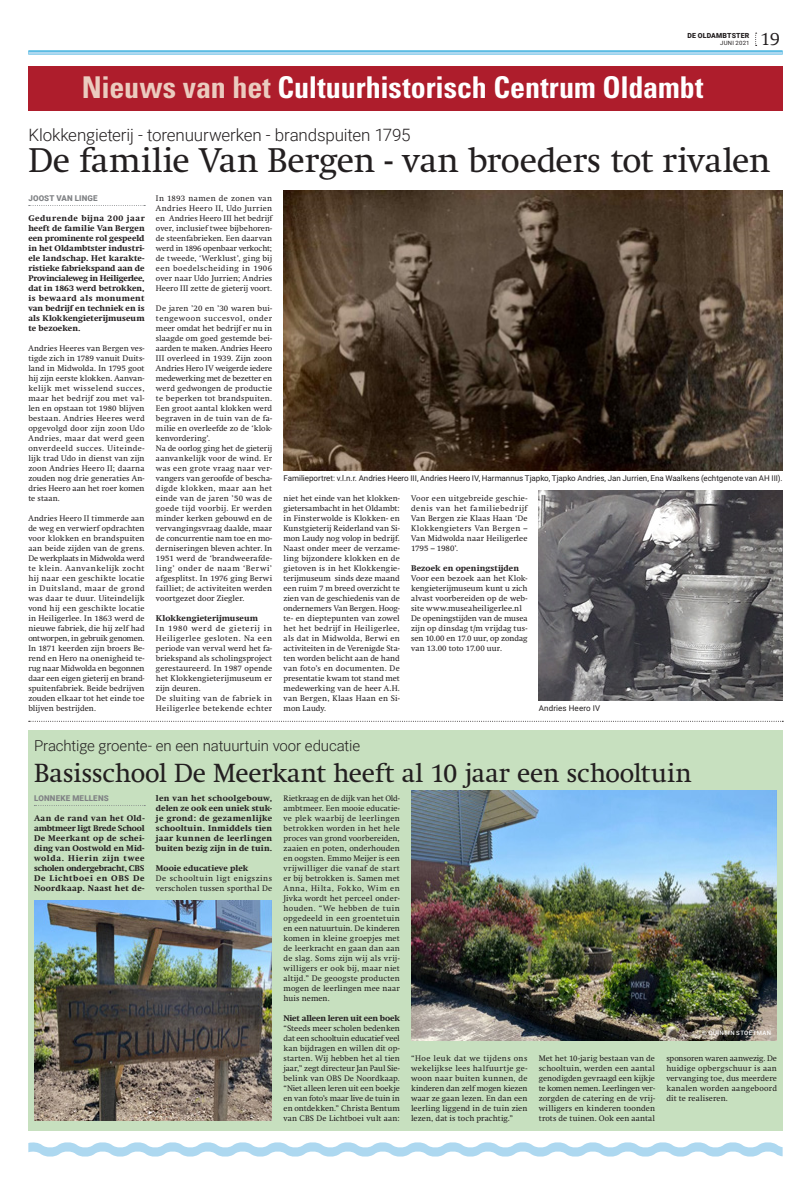
<style>
.page{position:relative;width:811px;height:1185px;background:#fff}
.page>*{position:absolute;margin:0;border:0;box-sizing:border-box;transform-origin:0 0}
.Kop{font:34px "Swift";letter-spacing:-.01em;color:#231f20}
.kop_19pt_bold_conden{font:700 condensed 30px "Univers LT Std";letter-spacing:-.005em;color:#fff}
.Kop-2{font:26px "Swift";letter-spacing:-.005em;color:#231f20}
.Kop-3{font:300 18px "Swift";color:#231f20}
.Chapeau{font:300 17px "Roboto";letter-spacing:-.01em;color:#231f20}
.Chapeau-2{font:300 15px "Roboto";letter-spacing:-.01em;color:#231f20}
.Brood{font:8px/10px "Swift";letter-spacing:.015em;color:#231f20;text-align:justify}
.Intro{font:800 8px/10px "Swift";letter-spacing:.015em;color:#231f20;text-align:justify}
.Onderschrift{font:8px "Roboto";color:#231f20}
.Tussenkop{font:800 8px "Swift";color:#231f20}
.Brood-2{font:8px/10px "Swift";letter-spacing:.045em;color:#231f20}
.Brood-3{font:8px/10px "Swift";letter-spacing:.05em;color:#231f20}
.Schrijver{font:900 8px "Roboto";letter-spacing:.02em;color:#808285}
.Brood-4{font:900 7px "Roboto";letter-spacing:.025em;color:#231f20}
.Fotograaf{font:500 6px "Roboto";letter-spacing:.07em;color:#fff}
.t1{font:5.9px "Roboto";letter-spacing:.03em;color:#231f20}
.s1{color:#ebcbbf}
</style>
<div class="page">
<svg style="left:28px;top:1142px;width:754px;height:15px"></svg>
<hr style="left:28px;top:50px;width:754px;height:4px;background:#78cae8">
<hr style="left:28px;top:51px;width:754px;height:3px;background:#add8f0">
<svg style="left:29px;top:721px;width:754px;height:1px"></svg>
<div style="left:28px;top:67px;width:754px;height:44px;background:#ae1d2c"></div>
<svg style="left:29px;top:205px;width:116px;height:1px"></svg>
<img style="left:283px;top:191px;width:499px;height:280px">
<img style="left:539px;top:491px;width:243px;height:210px">
<div style="left:28px;top:731px;width:754px;height:400px;background:#c7e0bf"></div>
<img style="left:34px;top:901px;width:238px;height:220px">
<img style="left:411px;top:791px;width:366px;height:250px">
<svg style="left:34px;top:805px;width:111px;height:1px"></svg>
<p class="Brood-4" style="left:687px;top:31px;width:64px">DE OLDAMBTSTER</p>
<p class="t1" style="left:720px;top:39px;width:31px">JUNI 2021</p>
<p class="Kop-3" style="left:760px;top:29px;width:21px">19</p>
<p class="kop_19pt_bold_conden" style="left:82px;top:69px;width:623px"><span class="s1">Nieuws van het</span> Cultuurhistorisch Centrum Oldambt</p>
<p class="Chapeau" style="left:28px;top:123px;width:384px">Klokkengieterij - torenuurwerken - brandspuiten 1795</p>
<p class="Kop" style="left:28px;top:140px;width:743px">De familie Van Bergen - van broeders tot rivalen</p>
<p class="Schrijver" style="left:28px;top:192px;width:71px">JOOST VAN LINGE</p>
<p class="Intro" style="left:28px;top:213px;width:118px">Gedurende bijna 200 jaar heeft de familie Van Bergen een prominente rol gespeeld in het Oldambtster industri&shy;ële landschap. Het karakte&shy;ristieke fabriekspand aan de Provincialeweg in Heiligerlee, dat in 1863 werd betrokken, is bewaard als monument van bedrijf en techniek en is als Klokkengieterijmuseum te bezoeken.</p>
<p class="Brood" style="left:28px;top:343px;width:118px">Andries Heeres van Bergen ves&shy;tigde zich in 1789 vanuit Duits&shy;land in Midwolda. In 1795 goot hij zijn eerste klokken. Aanvan&shy;kelijk met wisselend succes, maar het bedrijf zou met val&shy;len en opstaan tot 1980 blijven bestaan. Andries Heeres werd opgevolgd door zijn zoon Udo Andries, maar dat werd geen onverdeeld succes. Uiteinde&shy;lijk trad Udo in dienst van zijn zoon Andries Heero II; daarna zouden nog drie generaties An&shy;dries Heero aan het roer komen te staan.</p>
<p class="Brood" style="left:28px;top:513px;width:118px">Andries Heero II timmerde aan de weg en verwierf opdrachten voor klokken en brandspuiten aan beide zijden van de grens.<br>De werkplaats in Midwolda werd te klein. Aanvankelijk zocht hij naar een geschikte locatie in Duitsland, maar de grond was daar te duur. Uiteindelijk vond hij een geschikte locatie in Heiligerlee. In 1863 werd de nieuwe fabriek, die hij zelf had ontworpen, in gebruik genomen.<br>In 1871 keerden zijn broers Be&shy;rend en Hero na onenigheid te&shy;rug naar Midwolda en begonnen daar een eigen gieterij en brand&shy;spuitenfabriek. Beide bedrijven zouden elkaar tot het einde toe blijven bestrijden.</p>
<p class="Brood" style="left:156px;top:193px;width:118px">In 1893 namen de zonen van Andries Heero II, Udo Jurrien en Andries Heero III het bedrijf over, inclusief twee bijbehoren&shy;de steenfabrieken. Een daarvan werd in 1896 openbaar verkocht; de tweede, ‘Werklust’, ging bij een boedelscheiding in 1906 over naar Udo Jurrien; Andries Heero III zette de gieterij voort.</p>
<p class="Brood" style="left:156px;top:303px;width:118px">De jaren ’20 en ’30 waren bui&shy;tengewoon succesvol, onder meer omdat het bedrijf er nu in slaagde om goed gestemde bei&shy;aarden te maken. Andries Heero III overleed in 1939. Zijn zoon Andries Hero IV weigerde iedere medewerking met de bezetter en werd gedwongen de productie te beperken tot brandspuiten.<br>Een groot aantal klokken werd begraven in de tuin van de fa&shy;milie en overleefde zo de ‘klok&shy;kenvordering’.</p>
<p class="Brood" style="left:156px;top:443px;width:118px">Na de oorlog ging het de gieterij aanvankelijk voor de wind. Er was een grote vraag naar ver&shy;vangers van geroofde of bescha&shy;digde klokken, maar aan het einde van de jaren ’50 was de goede tijd voorbij. Er werden minder kerken gebouwd en de vervangingsvraag daalde, maar de concurrentie nam toe en mo&shy;derniseringen bleven achter. In 1951 werd de ‘brandweerafde&shy;ling’ onder de naam ‘Berwi’ afgesplitst. In 1976 ging Berwi failliet; de activiteiten werden voortgezet door Ziegler.</p>
<p class="Tussenkop" style="left:156px;top:613px;width:104px">Klokkengieterijmuseum</p>
<p class="Brood" style="left:156px;top:623px;width:118px">In 1980 werd de gieterij in Heiligerlee gesloten. Na een periode van verval werd het fa&shy;briekspand als scholingsproject gerestaureerd. In 1987 opende het Klokkengieterijmuseum er zijn deuren.</p>
<p class="Brood-3" style="left:156px;top:693px;width:118px">De sluiting van de fabriek in<br>Heiligerlee betekende echter</p>
<p class="Onderschrift" style="left:283px;top:472px;width:500px">Familieportret: v.l.n.r. Andries Heero III, Andries Heero IV, Harmannus Tjapko, Tjapko Andries, Jan Jurrien, Ena Waalkens (echtgenote van AH III).</p>
<p class="Brood" style="left:283px;top:493px;width:118px">niet het einde van het klokken&shy;gietersambacht in het Oldambt: in Finsterwolde is Klokken- en Kunstgieterij Reiderland van Si&shy;mon Laudy nog volop in bedrijf.</p>
<p class="Brood" style="left:283px;top:543px;width:118px">Naast onder meer de verzame&shy;ling bijzondere klokken en de gietoven is in het Klokkengie&shy;terijmuseum sinds deze maand een ruim 7 m breed overzicht te zien van de geschiedenis van de ondernemers Van Bergen. Hoog&shy;te- en dieptepunten van zowel het het bedrijf in Heiligerlee, als dat in Midwolda, Berwi en activiteiten in de Verenigde Sta&shy;ten worden belicht aan de hand van foto’s en documenten. De presentatie kwam tot stand met medewerking van de heer A.H. van Bergen, Klaas Haan en Si&shy;mon Laudy.</p>
<p class="Brood" style="left:411px;top:493px;width:118px">Voor een uitgebreide geschie&shy;denis van het familiebedrijf Van Bergen zie Klaas Haan ‘De Klokkengieters Van Bergen – Van Midwolda naar Heiligerlee 1795 – 1980’.</p>
<p class="Tussenkop" style="left:411px;top:563px;width:109px">Bezoek en openingstijden</p>
<p class="Brood" style="left:411px;top:573px;width:118px">Voor een bezoek aan het Klok&shy;kengieterijmuseum kunt u zich alvast voorbereiden op de web&shy;site www.museaheiligerlee.nl</p>
<p class="Brood" style="left:411px;top:613px;width:118px">De openingstijden van de musea zijn op dinsdag t/m vrijdag tus&shy;sen 10.00 en 17.0 uur, op zondag van 13.00 toto 17.00 uur.</p>
<p class="Onderschrift" style="left:539px;top:702px;width:63px">Andries Heero IV</p>
<p class="Chapeau-2" style="left:34px;top:735px;width:327px">Prachtige groente- en een natuurtuin voor educatie</p>
<p class="Kop-2" style="left:34px;top:758px;width:659px">Basisschool De Meerkant heeft al 10 jaar een schooltuin</p>
<p class="Schrijver" style="left:34px;top:792px;width:76px">LONNEKE MELLENS</p>
<p class="Intro" style="left:34px;top:813px;width:112px">Aan de rand van het Old&shy;ambtmeer ligt Brede School De Meerkant op de schei&shy;ding van Oostwold en Mid&shy;wolda. Hierin zijn twee scholen ondergebracht, CBS De Lichtboei en OBS De Noordkaap. Naast het de-</p>
<p class="Intro" style="left:156px;top:793px;width:118px">len van het schoolgebouw, delen ze ook een uniek stuk&shy;je grond: de gezamenlijke schooltuin. Inmiddels tien jaar kunnen de leerlingen buiten bezig zijn in de tuin.</p>
<p class="Intro" style="left:156px;top:863px;width:94px">Mooie educatieve plek</p>
<p class="Brood-2" style="left:156px;top:873px;width:118px">De schooltuin ligt enigszins verscholen tussen sporthal De</p>
<p class="Brood" style="left:283px;top:793px;width:118px">Rietkraag en de dijk van het Old&shy;ambtmeer. Een mooie educatie&shy;ve plek waarbij de leerlingen betrokken worden in het hele proces van grond voorbereiden, zaaien en poten, onderhouden en oogsten. Emmo Meijer is een vrijwilliger die vanaf de start er bij betrokken is. Samen met Anna, Hilta, Fokko, Wim en Jivka wordt het perceel onder&shy;houden. “We hebben de tuin opgedeeld in een groentetuin en een natuurtuin. De kinderen komen in kleine groepjes met de leerkracht en gaan dan aan de slag. Soms zijn wij als vrij&shy;willigers er ook bij, maar niet altijd.” De geoogste producten mogen de leerlingen mee naar huis nemen.</p>
<p class="Tussenkop" style="left:283px;top:1013px;width:118px">Niet alleen leren uit een boek</p>
<p class="Brood" style="left:283px;top:1023px;width:118px">“Steeds meer scholen bedenken dat een schooltuin educatief veel kan bijdragen en willen dit op&shy;starten. Wij hebben het al tien jaar,” zegt directeur Jan Paul Sie&shy;belink van OBS De Noordkaap. “Niet alleen leren uit een boekje en van foto’s maar live de tuin in en ontdekken.” Christa Bentum van CBS De Lichtboei vult aan:</p>
<p class="Fotograaf" style="left:702px;top:1028px;width:70px">© QUINTIN STOETMAN</p>
<p class="Brood" style="left:411px;top:1053px;width:118px">“Hoe leuk dat we tijdens ons wekelijkse lees halfuurtje ge&shy;woon naar buiten kunnen, de kinderen dan zelf mogen kiezen waar ze gaan lezen. En dan een leerling liggend in de tuin zien lezen, dat is toch prachtig.”</p>
<p class="Brood" style="left:539px;top:1053px;width:118px">Met het 10-jarig bestaan van de schooltuin, werden een aantal genodigden gevraagd een kijkje te komen nemen. Leerlingen ver&shy;zorgden de catering en de vrij&shy;willigers en kinderen toonden trots de tuinen. Ook een aantal</p>
<p class="Brood" style="left:666px;top:1053px;width:112px">sponsoren waren aanwezig. De huidige opbergschuur is aan vervanging toe, dus meerdere kanalen worden aangeboord dit te realiseren.</p>
</div>
